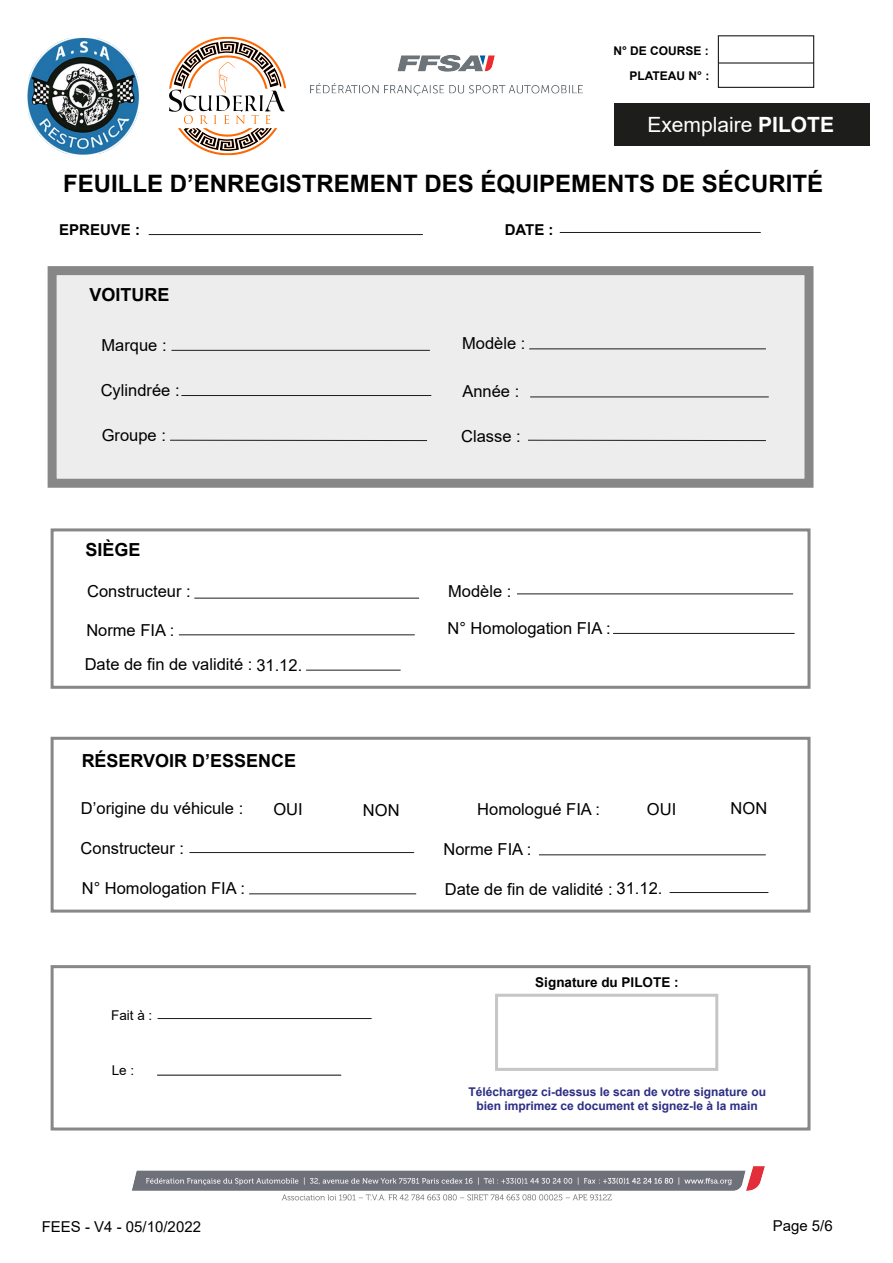
<style>
.page{position:relative;width:893px;height:1263px;background:#fff}
.page>*{position:absolute;margin:0;border:0;box-sizing:border-box;transform-origin:0 0}
.t1{font:700 24px "Arial";color:#000}
.t2{font:21px "Arial";color:#fff}
.t3{font:700 18px "Arial";color:#000}
.t4{font:16.5px "Arial";color:#000}
.t5{font:15px "Arial";color:#000}
.t6{font:700 15px "Arial";color:#000}
.t7{font:700 13.5px "Arial";color:#000}
.t8{font:13.5px "Arial";color:#000}
.t9{font:700 12px/14.4px "Arial";color:#2d2e83;text-align:center}
.t10{font:700 12px/24.9px "Arial";color:#000;text-align:right}
.s1{font-weight:700}
</style>
<div class="page">
<img style="left:359px;top:55px;width:224px;height:41px">
<img style="left:132px;top:1166px;width:633px;height:35px">
<hr style="left:560px;top:232px;width:201px;height:1px;background:#1d1d1b">
<div style="left:614px;top:104px;width:255px;height:42px;background:#1d1d1b"></div>
<hr style="left:149px;top:234px;width:274px;height:1px;background:#1d1d1b">
<div style="left:718px;top:35px;width:96px;height:53px;border:1px solid #1d1d1b"></div>
<hr style="left:719px;top:62px;width:95px;height:2px;background:#1d1d1b">
<div style="left:48px;top:266px;width:765px;height:222px;background:#ededed;border:9px solid #878787"></div>
<hr style="left:529px;top:348px;width:237px;height:1px;background:#1d1d1b">
<hr style="left:171px;top:350px;width:259px;height:1px;background:#1d1d1b">
<hr style="left:181px;top:395px;width:250px;height:1px;background:#1d1d1b">
<hr style="left:530px;top:397px;width:239px;height:1px;background:#1d1d1b">
<hr style="left:170px;top:440px;width:257px;height:1px;background:#1d1d1b">
<hr style="left:528px;top:440px;width:238px;height:1px;background:#1d1d1b">
<div style="left:51px;top:737px;width:759px;height:175px;border:3px solid #878787"></div>
<hr style="left:189px;top:852px;width:225px;height:1px;background:#1d1d1b">
<hr style="left:539px;top:854px;width:227px;height:1px;background:#1d1d1b">
<hr style="left:249px;top:893px;width:167px;height:1px;background:#1d1d1b">
<hr style="left:670px;top:892px;width:98px;height:1px;background:#1d1d1b">
<hr style="left:517px;top:593px;width:276px;height:1px;background:#1d1d1b">
<hr style="left:179px;top:634px;width:236px;height:1px;background:#1d1d1b">
<hr style="left:613px;top:633px;width:182px;height:1px;background:#1d1d1b">
<hr style="left:306px;top:670px;width:95px;height:1px;background:#1d1d1b">
<div style="left:51px;top:528px;width:759px;height:161px;border:3px solid #878787"></div>
<hr style="left:194px;top:598px;width:225px;height:1px;background:#1d1d1b">
<div style="left:51px;top:965px;width:759px;height:165px;background:#fff;border:3px solid #878787"></div>
<hr style="left:158px;top:1018px;width:214px;height:1px;background:#1d1d1b">
<hr style="left:157px;top:1075px;width:184px;height:1px;background:#1d1d1b">
<img style="left:27px;top:37px;width:69px;height:118px">
<img style="left:96px;top:37px;width:262px;height:119px">
<div style="left:495px;top:994px;width:223px;height:77px;background:#fff;border:3px solid #c6c6c6"></div>
<p class="t10" style="left:613px;top:39px;width:98px">N° DE COURSE :<br>PLATEAU N° :</p>
<p class="t2" style="left:647px;top:110px;width:188px">Exemplaire <span class="s1">PILOTE</span></p>
<h1 class="t1" style="left:63px;top:166px;width:762px">FEUILLE D’ENREGISTREMENT DES ÉQUIPEMENTS DE SÉCURITÉ</h1>
<p class="t6" style="left:59px;top:220px;width:82px">EPREUVE :</p>
<p class="t6" style="left:505px;top:219px;width:50px">DATE :</p>
<p class="t3" style="left:90px;top:281px;width:82px">VOITURE</p>
<p class="t4" style="left:102px;top:333px;width:67px">Marque :</p>
<p class="t4" style="left:462px;top:332px;width:65px">Modèle :</p>
<p class="t4" style="left:101px;top:378px;width:80px">Cylindrée :</p>
<p class="t4" style="left:102px;top:424px;width:66px">Groupe :</p>
<p class="t4" style="left:461px;top:424px;width:61px">Classe :</p>
<p class="t4" style="left:462px;top:380px;width:58px">Année :</p>
<p class="t3" style="left:85px;top:537px;width:57px">SIÈGE</p>
<p class="t4" style="left:87px;top:580px;width:105px">Constructeur :</p>
<p class="t4" style="left:448px;top:579px;width:65px">Modèle :</p>
<p class="t4" style="left:86px;top:619px;width:89px">Norme FIA :</p>
<p class="t4" style="left:448px;top:617px;width:165px">N° Homologation FIA :</p>
<p class="t4" style="left:85px;top:653px;width:219px">Date de fin de validité : 31.12.</p>
<p class="t3" style="left:82px;top:748px;width:216px">RÉSERVOIR D’ESSENCE</p>
<p class="t4" style="left:81px;top:797px;width:164px">D’origine du véhicule :</p>
<p class="t4" style="left:273px;top:798px;width:31px">OUI</p>
<p class="t4" style="left:363px;top:799px;width:38px">NON</p>
<p class="t4" style="left:477px;top:798px;width:124px">Homologué FIA :</p>
<p class="t4" style="left:647px;top:797px;width:31px">OUI</p>
<p class="t4" style="left:731px;top:796px;width:38px">NON</p>
<p class="t4" style="left:81px;top:837px;width:105px">Constructeur :</p>
<p class="t4" style="left:444px;top:837px;width:89px">Norme FIA :</p>
<p class="t4" style="left:82px;top:877px;width:165px">N° Homologation FIA :</p>
<p class="t4" style="left:445px;top:878px;width:219px">Date de fin de validité : 31.12.</p>
<p class="t8" style="left:111px;top:1006px;width:43px">Fait à :</p>
<p class="t8" style="left:112px;top:1061px;width:24px">Le :</p>
<p class="t7" style="left:535px;top:973px;width:145px">Signature du PILOTE :</p>
<p class="t9" style="left:468px;top:1084px;width:299px">Téléchargez ci-dessus le scan de votre signature ou bien imprimez ce document et signez-le à la main</p>
<p class="t5" style="left:42px;top:1216px;width:161px">FEES - V4 - 05/10/2022</p>
<p class="t5" style="left:773px;top:1215px;width:62px">Page 5/6</p>
</div>
